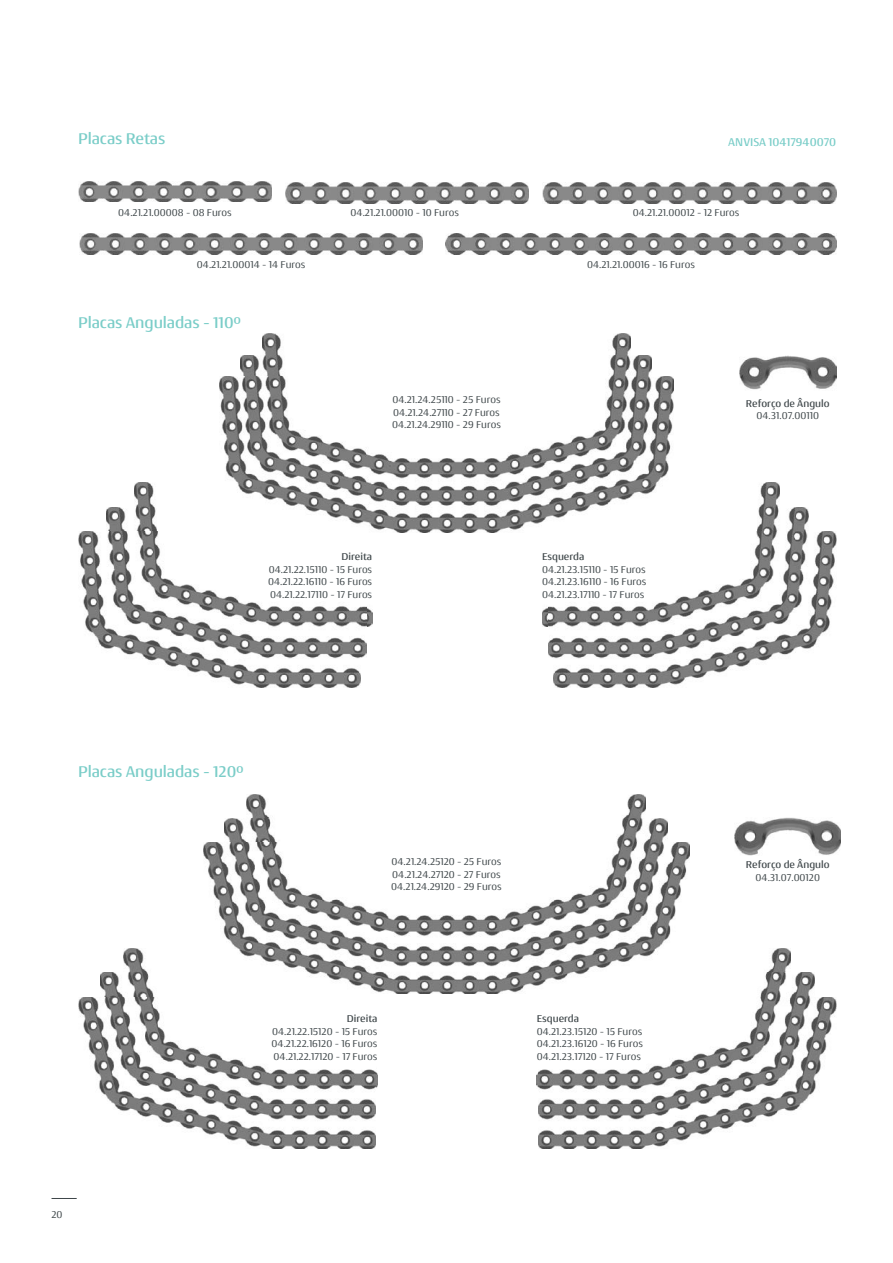
<style>
.page{position:relative;width:893px;height:1263px;background:#fff}
.page>*{position:absolute;margin:0;border:0;box-sizing:border-box;transform-origin:0 0}
.t1{font:500 16.5px "Conto";letter-spacing:-.005em;color:#7acdc8}
.t2{font:500 12px "Conto";color:#7acdc8}
.t3{font:10.5px/12.6px "Conto";color:#3e4649;text-align:justify}
.t4{font:500 10.5px "Conto";color:#3e4649}
</style>
<div class="page">
<svg style="left:52px;top:1198px;width:25px;height:1px"></svg>
<img style="left:124px;top:948px;width:253px;height:140px">
<img style="left:100px;top:972px;width:275px;height:25px">
<img style="left:78px;top:997px;width:298px;height:152px">
<img style="left:537px;top:948px;width:253px;height:139px">
<img style="left:539px;top:972px;width:275px;height:25px">
<img style="left:538px;top:997px;width:298px;height:152px">
<img style="left:78px;top:181px;width:194px;height:21px">
<img style="left:286px;top:183px;width:243px;height:20px">
<img style="left:543px;top:183px;width:293px;height:20px">
<img style="left:80px;top:233px;width:343px;height:21px">
<img style="left:446px;top:233px;width:390px;height:21px">
<img style="left:134px;top:482px;width:238px;height:144px">
<img style="left:106px;top:507px;width:260px;height:150px">
<img style="left:78px;top:531px;width:283px;height:156px">
<img style="left:542px;top:482px;width:238px;height:144px">
<img style="left:548px;top:507px;width:260px;height:150px">
<img style="left:554px;top:531px;width:282px;height:156px">
<img style="left:262px;top:334px;width:368px;height:21px">
<img style="left:240px;top:355px;width:412px;height:22px">
<img style="left:219px;top:377px;width:455px;height:155px">
<img style="left:739px;top:355px;width:97px;height:35px">
<img style="left:247px;top:794px;width:398px;height:25px">
<img style="left:225px;top:819px;width:442px;height:23px">
<img style="left:203px;top:842px;width:486px;height:152px">
<img style="left:735px;top:817px;width:106px;height:39px">
<h1 class="t1" style="left:78px;top:128px;width:89px">Placas Retas</h1>
<p class="t2" style="left:728px;top:134px;width:109px">ANVISA 10417940070</p>
<p class="t3" style="left:118px;top:206px;width:115px">04.21.21.00008 - 08 Furos</p>
<p class="t3" style="left:351px;top:206px;width:110px">04.21.21.00010 - 10 Furos</p>
<p class="t3" style="left:633px;top:206px;width:108px">04.21.21.00012 - 12 Furos</p>
<p class="t3" style="left:197px;top:258px;width:110px">04.21.21.00014 - 14 Furos</p>
<p class="t3" style="left:587px;top:258px;width:109px">04.21.21.00016 - 16 Furos</p>
<h1 class="t1" style="left:78px;top:312px;width:165px">Placas Anguladas - 110º</h1>
<p class="t3" style="left:392px;top:393px;width:110px">04.21.24.25110 - 25 Furos 04.21.24.27110 - 27 Furos 04.21.24.29110 - 29 Furos</p>
<p class="t4" style="left:342px;top:550px;width:32px">Direita</p>
<p class="t3" style="left:268px;top:563px;width:106px">04.21.22.15110 - 15 Furos 04.21.22.16110 - 16 Furos 04.21.22.17110 - 17 Furos</p>
<p class="t4" style="left:542px;top:550px;width:44px">Esquerda</p>
<p class="t3" style="left:542px;top:563px;width:106px">04.21.23.15110 - 15 Furos 04.21.23.16110 - 16 Furos 04.21.23.17110 - 17 Furos</p>
<p class="t4" style="left:746px;top:396px;width:85px">Reforço de Ângulo</p>
<p class="t3" style="left:756px;top:409px;width:64px">04.31.07.00110</p>
<h1 class="t1" style="left:78px;top:761px;width:167px">Placas Anguladas - 120º</h1>
<p class="t3" style="left:391px;top:855px;width:112px">04.21.24.25120 - 25 Furos 04.21.24.27120 - 27 Furos 04.21.24.29120 - 29 Furos</p>
<p class="t4" style="left:347px;top:1012px;width:32px">Direita</p>
<p class="t3" style="left:272px;top:1024px;width:107px">04.21.22.15120 - 15 Furos 04.21.22.16120 - 16 Furos 04.21.22.17120 - 17 Furos</p>
<p class="t4" style="left:537px;top:1012px;width:44px">Esquerda</p>
<p class="t3" style="left:537px;top:1024px;width:108px">04.21.23.15120 - 15 Furos 04.21.23.16120 - 16 Furos 04.21.23.17120 - 17 Furos</p>
<p class="t3" style="left:52px;top:1208px;width:13px">20</p>
<p class="t4" style="left:746px;top:858px;width:85px">Reforço de Ângulo</p>
<p class="t3" style="left:756px;top:871px;width:66px">04.31.07.00120</p>
</div>
